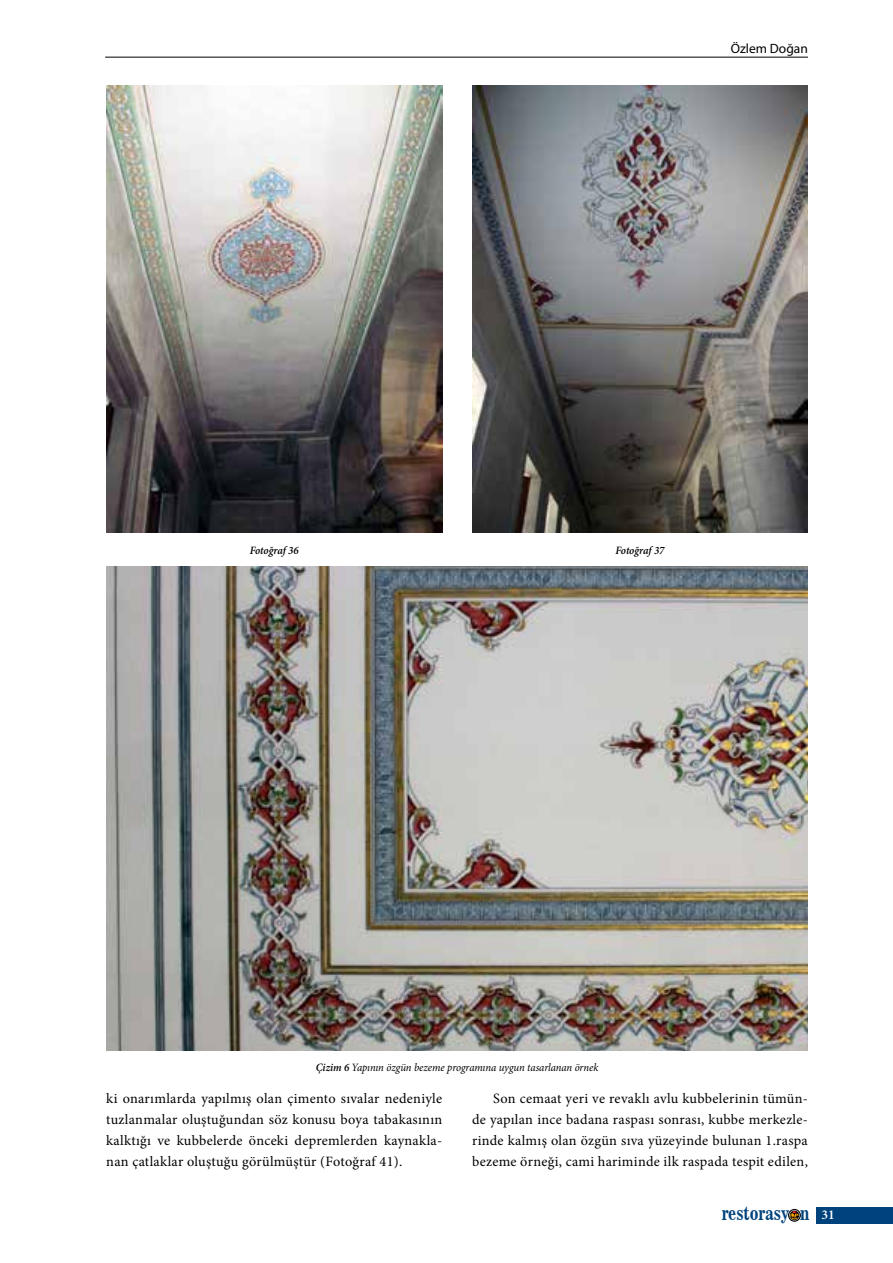
<style>
.page{position:relative;width:893px;height:1263px;background:#fff}
.page>*{position:absolute;margin:0;border:0;box-sizing:border-box;transform-origin:0 0}
.t1{font:17.7px "News 701 BT Bold A";color:#00437c;scale:.8 1}
.t2{font:14.25px/21px "Minion Pro";letter-spacing:.02em;color:#000;text-align:justify}
.t3{font:13.5px "Myriad Pro";color:#000}
.t4{font:italic 11.25px "Minion Pro";letter-spacing:-.01em;color:#000;scale:.95 1}
.t5{font:italic 600 11.25px "Minion Pro";letter-spacing:-.01em;color:#000;scale:.95 1}
.s1{font-weight:600}
.s2{font-family:"Minion Pro";font-weight:600;font-size:13.5px;color:#fff}
</style>
<div class="page">
<div style="left:788px;top:1209px;width:12px;height:12px;border:1px solid #000;border-radius:50%"></div>
<svg style="left:789px;top:1210px;width:11px;height:11px"></svg>
<div style="left:816px;top:1207px;width:77px;height:16px;background:#00437c"></div>
<hr style="left:105px;top:57px;width:703px;height:1px;background:#000">
<img style="left:106px;top:85px;width:336px;height:448px">
<img style="left:472px;top:85px;width:336px;height:448px">
<img style="left:106px;top:567px;width:702px;height:483px">
<p class="t5" style="left:250px;top:542px;width:53px">Fotoğraf 36</p>
<p class="t3" style="left:731px;top:41px;width:79px">Özlem Doğan</p>
<p class="t5" style="left:615px;top:542px;width:53px">Fotoğraf 37</p>
<p class="t4" style="left:316px;top:1060px;width:299px"><span class="s1">Çizim 6</span> Yapının özgün bezeme programına uygun tasarlanan örnek</p>
<p class="t2" style="left:106px;top:1088px;width:337px">ki onarımlarda yapılmış olan çimento sıvalar nedeniyle tuzlanmalar oluştuğundan söz konusu boya tabakasının kalktığı ve kubbelerde önceki depremlerden kaynakla&shy;nan çatlaklar oluştuğu görülmüştür (Fotoğraf 41).</p>
<p class="t2" style="left:472px;top:1088px;width:337px;text-indent:21px">Son cemaat yeri ve revaklı avlu kubbelerinin tümün&shy;de yapılan ince badana raspası sonrası, kubbe merkezle&shy;rinde kalmış olan özgün sıva yüzeyinde bulunan 1.raspa bezeme örneği, cami hariminde ilk raspada tespit edilen,</p>
<p class="t1" style="left:722px;top:1203px;width:143px">restorasy n <span class="s2">31</span></p>
</div>
